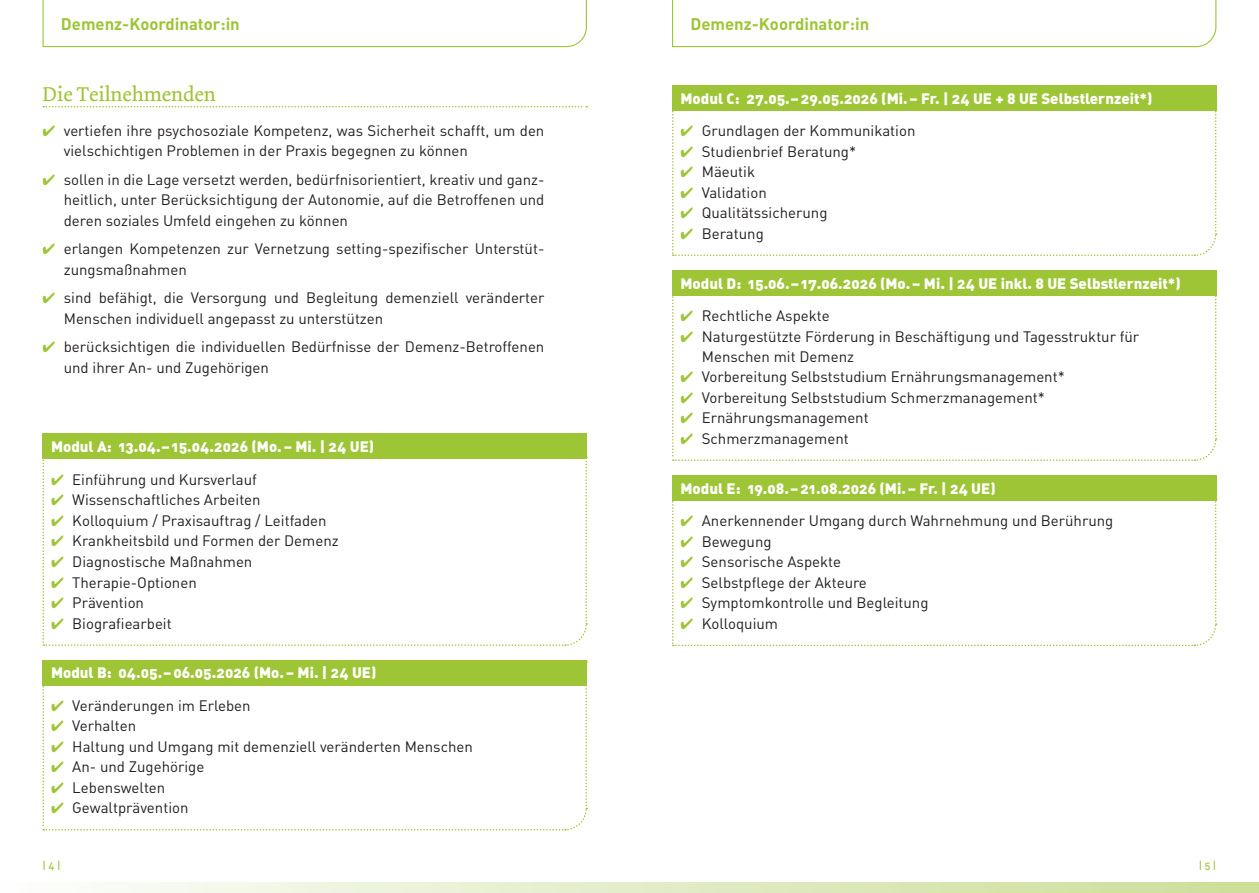
<style>
.page{position:relative;width:1259px;height:893px;background:#fff}
.page>*{position:absolute;margin:0;border:0;box-sizing:border-box;transform-origin:0 0}
.Zwischenüberschrifte{font:21px "Dolly";color:#9ec536}
.Reiter-Beschriftung{font:16.65px "DIN Bold Alternate";color:#9ec536}
.Fließtext{font:15px/20.2px "DIN Regular Alternate";color:#231f20}
.Ü_Modulkästen{font:15px "DIN Black Alternate";color:#fff}
.t1{font:10.5px "DIN Medium Alternate";color:#9ec536}
.s1{color:#9ec536}
</style>
<div class="page">
<div style="left:672px;top:85px;width:544px;height:26px;background:#9ec536"></div>
<svg style="left:672px;top:108px;width:545px;height:148px"></svg>
<svg style="left:99px;top:882px;width:1160px;height:11px;background:#e1ecc5"></svg>
<svg style="left:42px;top:0;width:545px;height:48px"></svg>
<svg style="left:672px;top:0;width:545px;height:48px"></svg>
<div style="left:43px;top:434px;width:544px;height:25px;background:#9ec536"></div>
<svg style="left:43px;top:456px;width:545px;height:190px"></svg>
<svg style="left:43px;top:661px;width:545px;height:170px"></svg>
<div style="left:43px;top:660px;width:544px;height:25px;background:#9ec536"></div>
<svg style="left:43px;top:106px;width:544px;height:1px"></svg>
<svg style="left:672px;top:293px;width:545px;height:168px"></svg>
<div style="left:672px;top:270px;width:544px;height:26px;background:#9ec536"></div>
<svg style="left:672px;top:498px;width:545px;height:149px"></svg>
<div style="left:672px;top:475px;width:544px;height:26px;background:#9ec536"></div>
<p class="Reiter-Beschriftung" style="left:61px;top:13px;width:180px">Demenz-Koordinator:in</p>
<p class="Reiter-Beschriftung" style="left:690px;top:13px;width:180px">Demenz-Koordinator:in</p>
<p class="Zwischenüberschrifte" style="left:43px;top:82px;width:175px">Die Teilnehmenden</p>
<p class="Fließtext" style="left:64px;top:120px;width:482px;text-indent:-21px"><span class="s1">✔</span> vertiefen ihre psychosoziale Kompetenz, was Sicherheit schafft, um den vielschichtigen Problemen in der Praxis begegnen zu können</p>
<p class="Fließtext" style="left:64px;top:169px;width:482px;text-align:justify;text-indent:-21px"><span class="s1">✔</span> sollen in die Lage versetzt werden, bedürfnisorientiert, kreativ und ganz&shy;heitlich, unter Berücksichtigung der Autonomie, auf die Betroffenen und deren soziales Umfeld eingehen zu können</p>
<p class="Fließtext" style="left:64px;top:238px;width:482px;text-indent:-21px"><span class="s1">✔</span> erlangen Kompetenzen zur Vernetzung setting-spezifischer Unterstüt&shy;zungsmaßnahmen</p>
<p class="Fließtext" style="left:64px;top:287px;width:482px;text-indent:-21px"><span class="s1">✔</span> sind befähigt, die Versorgung und Begleitung demenziell veränderter<br>Menschen individuell angepasst zu unterstützen</p>
<p class="Fließtext" style="left:64px;top:336px;width:482px;text-indent:-21px"><span class="s1">✔</span> berücksichtigen die individuellen Bedürfnisse der Demenz-Betroffenen und ihrer An- und Zugehörigen</p>
<p class="Ü_Modulkästen" style="left:51px;top:437px;width:325px">Modul A: 13.04.–15.04.2026 (Mo. – Mi. | 24 UE)</p>
<p class="Fließtext" style="left:51px;top:469px;width:207px"><span class="s1">✔</span> Einführung und Kursverlauf</p>
<p class="Fließtext" style="left:51px;top:489px;width:211px"><span class="s1">✔</span> Wissenschaftliches Arbeiten</p>
<p class="Fließtext" style="left:51px;top:510px;width:277px"><span class="s1">✔</span> Kolloquium / Praxisauftrag / Leitfaden</p>
<p class="Fließtext" style="left:51px;top:531px;width:289px"><span class="s1">✔</span> Krankheitsbild und Formen der Demenz</p>
<p class="Fließtext" style="left:51px;top:551px;width:203px"><span class="s1">✔</span> Diagnostische Maßnahmen</p>
<p class="Fließtext" style="left:51px;top:572px;width:147px"><span class="s1">✔</span> Therapie-Optionen</p>
<p class="Fließtext" style="left:51px;top:592px;width:95px"><span class="s1">✔</span> Prävention</p>
<p class="Fließtext" style="left:51px;top:613px;width:122px"><span class="s1">✔</span> Biografiearbeit</p>
<p class="Ü_Modulkästen" style="left:51px;top:663px;width:327px">Modul B: 04.05.–06.05.2026 (Mo. – Mi. | 24 UE)</p>
<p class="Fließtext" style="left:51px;top:695px;width:201px"><span class="s1">✔</span> Veränderungen im Erleben</p>
<p class="Fließtext" style="left:51px;top:715px;width:87px"><span class="s1">✔</span> Verhalten</p>
<p class="Fließtext" style="left:51px;top:736px;width:423px"><span class="s1">✔</span> Haltung und Umgang mit demenziell veränderten Menschen</p>
<p class="Fließtext" style="left:51px;top:756px;width:155px"><span class="s1">✔</span> An- und Zugehörige</p>
<p class="Fließtext" style="left:51px;top:777px;width:116px"><span class="s1">✔</span> Lebenswelten</p>
<p class="Fließtext" style="left:51px;top:798px;width:139px"><span class="s1">✔</span> Gewaltprävention</p>
<p class="Ü_Modulkästen" style="left:680px;top:88px;width:473px">Modul C: 27.05.–29.05.2026 (Mi. – Fr. | 24 UE + 8 UE Selbstlernzeit*)</p>
<p class="Fließtext" style="left:680px;top:120px;width:236px"><span class="s1">✔</span> Grundlagen der Kommunikation</p>
<p class="Fließtext" style="left:680px;top:141px;width:177px"><span class="s1">✔</span> Studienbrief Beratung*</p>
<p class="Fließtext" style="left:680px;top:161px;width:76px"><span class="s1">✔</span> Mäeutik</p>
<p class="Fließtext" style="left:680px;top:182px;width:88px"><span class="s1">✔</span> Validation</p>
<p class="Fließtext" style="left:680px;top:202px;width:148px"><span class="s1">✔</span> Qualitätssicherung</p>
<p class="Fließtext" style="left:680px;top:223px;width:85px"><span class="s1">✔</span> Beratung</p>
<p class="Ü_Modulkästen" style="left:680px;top:274px;width:502px">Modul D: 15.06.–17.06.2026 (Mo. – Mi. | 24 UE inkl. 8 UE Selbstlernzeit*)</p>
<p class="Fließtext" style="left:680px;top:306px;width:151px"><span class="s1">✔</span> Rechtliche Aspekte</p>
<p class="Fließtext" style="left:702px;top:327px;width:439px;line-height:19.5px;text-indent:-21px"><span class="s1">✔</span> Naturgestützte Förderung in Beschäftigung und Tagesstruktur für<br>Menschen mit Demenz</p>
<p class="Fließtext" style="left:680px;top:366px;width:386px"><span class="s1">✔</span> Vorbereitung Selbststudium Ernährungsmanagement*</p>
<p class="Fließtext" style="left:680px;top:387px;width:366px"><span class="s1">✔</span> Vorbereitung Selbststudium Schmerzmanagement*</p>
<p class="Fließtext" style="left:680px;top:407px;width:190px"><span class="s1">✔</span> Ernährungsmanagement</p>
<p class="Fließtext" style="left:680px;top:428px;width:170px"><span class="s1">✔</span> Schmerzmanagement</p>
<p class="Ü_Modulkästen" style="left:680px;top:478px;width:317px">Modul E: 19.08.–21.08.2026 (Mi. – Fr. | 24 UE)</p>
<p class="Fließtext" style="left:680px;top:510px;width:434px"><span class="s1">✔</span> Anerkennender Umgang durch Wahrnehmung und Berührung</p>
<p class="Fließtext" style="left:680px;top:531px;width:93px"><span class="s1">✔</span> Bewegung</p>
<p class="Fließtext" style="left:680px;top:551px;width:162px"><span class="s1">✔</span> Sensorische Aspekte</p>
<p class="Fließtext" style="left:680px;top:572px;width:188px"><span class="s1">✔</span> Selbstpflege der Akteure</p>
<p class="Fließtext" style="left:680px;top:593px;width:249px"><span class="s1">✔</span> Symptomkontrolle und Begleitung</p>
<p class="Fließtext" style="left:680px;top:613px;width:99px"><span class="s1">✔</span> Kolloquium</p>
<p class="t1" style="left:43px;top:858px;width:20px">| 4 |</p>
<p class="t1" style="left:1198px;top:858px;width:19px">| 5 |</p>
</div>
